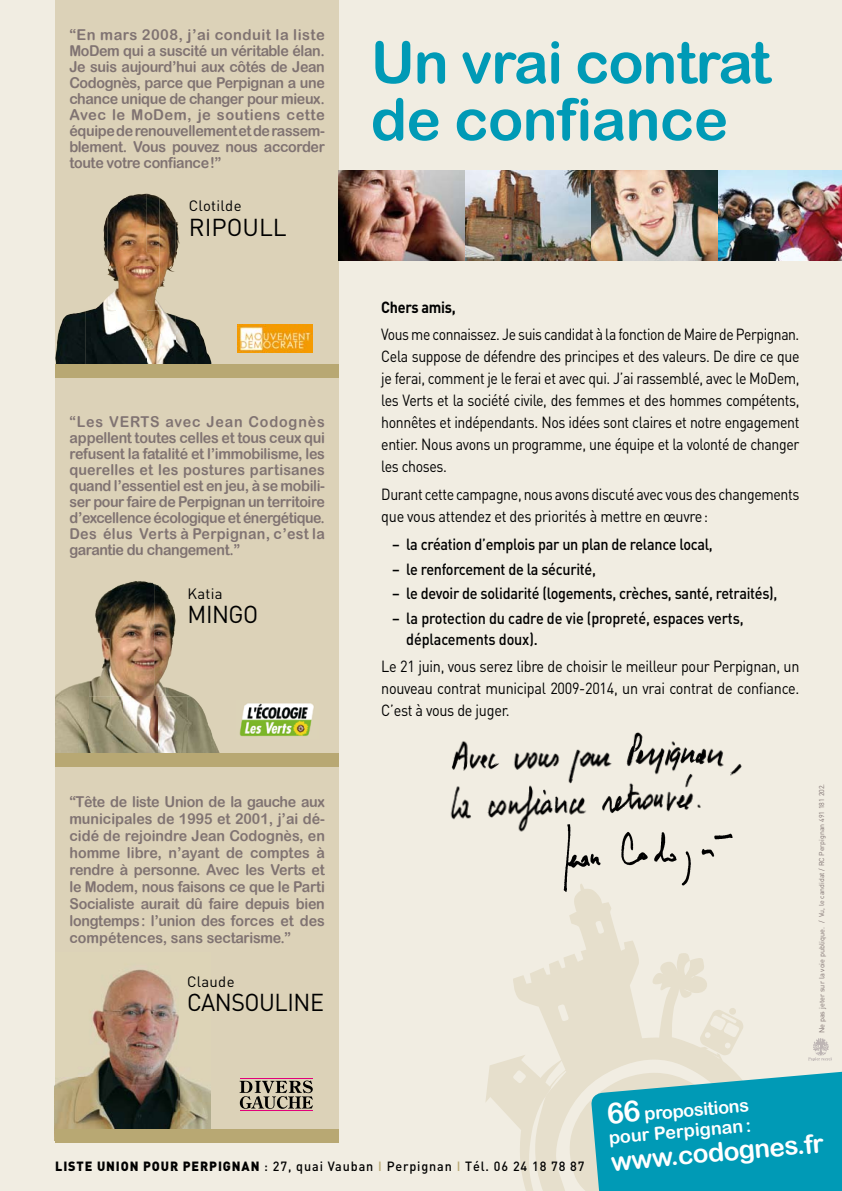
<style>
.page{position:relative;width:842px;height:1191px;background:#f1ede2}
.page>*{position:absolute;margin:0;border:0;box-sizing:border-box;transform-origin:0 0}
.t1{font:58px/57px "Arial Rounded MT Bold";letter-spacing:-.02em;color:#009ab6}
.t2{font:26px "Arial Rounded MT Bold";color:#fff}
.t3{font:24.2px "DIN";letter-spacing:-.02em;color:#000;scale:.96 1}
.t4{font:24.2px "DIN";color:#000}
.t5{font:18px/20px "Arial Rounded MT Bold";color:#fff}
.t6{font:16px/22px "DIN";letter-spacing:-.025em;color:#000;text-align:justify;scale:.87 1}
.t7{font:500 16px/20.7px "DIN";letter-spacing:-.02em;color:#000;scale:.9 1}
.t8{font:16px/22px "DIN";letter-spacing:-.025em;color:#000;text-align:justify;scale:.9 1}
.t9{font:16px/22px "DIN";letter-spacing:-.025em;color:#000;scale:.88 1}
.t10{font:700 16px "DIN";letter-spacing:-.02em;color:#000;scale:.9 1}
.t11{font:15px/16px "Arial Rounded MT Bold";letter-spacing:-.02em;color:#807372;text-align:justify;scale:.93 1}
.t12{font:15px/17px "Arial Rounded MT Bold";letter-spacing:-.02em;color:#807372;text-align:justify;scale:.95 1}
.t13{font:15px/16px "Arial Rounded MT Bold";letter-spacing:-.02em;color:#807372;text-align:justify}
.t14{font:14.9px "DIN";letter-spacing:.02em;color:#000}
.t15{font:500 13.2px "DIN";letter-spacing:.07em;color:#000;scale:.95 1}
.t16{font:7px "DIN";color:#807372}
.s1{font-size:7.3px}
.s2{font-weight:900}
.s3{color:#b8a873}
.s4{font-size:29px}
</style>
<div class="page">
<div style="left:55px;top:0;width:284px;height:1142px;background:#dcd2b8"></div>
<svg style="left:485px;top:901px;width:258px;height:290px"></svg>
<img style="left:339px;top:170px;width:126px;height:90px">
<img style="left:465px;top:170px;width:126px;height:90px">
<img style="left:591px;top:170px;width:128px;height:90px">
<img style="left:107px;top:208px;width:68px;height:58px">
<img style="left:175px;top:228px;width:4px;height:14px">
<img style="left:111px;top:266px;width:7px;height:16px">
<img style="left:175px;top:322px;width:36px;height:42px">
<img style="left:159px;top:334px;width:17px;height:30px">
<img style="left:112px;top:195px;width:18px;height:13px">
<img style="left:147px;top:228px;width:18px;height:61px">
<img style="left:86px;top:267px;width:30px;height:97px">
<img style="left:56px;top:311px;width:29px;height:44px">
<img style="left:116px;top:310px;width:31px;height:54px">
<img style="left:130px;top:194px;width:49px;height:34px">
<img style="left:105px;top:257px;width:6px;height:17px">
<img style="left:155px;top:242px;width:25px;height:56px">
<div style="left:55px;top:364px;width:284px;height:14px;background:#b8a873"></div>
<img style="left:237px;top:324px;width:76px;height:28px">
<img style="left:154px;top:609px;width:17px;height:87px">
<img style="left:89px;top:650px;width:65px;height:69px">
<img style="left:55px;top:681px;width:34px;height:72px">
<img style="left:191px;top:696px;width:29px;height:57px">
<img style="left:88px;top:719px;width:22px;height:34px">
<img style="left:102px;top:638px;width:2px;height:27px">
<img style="left:157px;top:687px;width:34px;height:66px">
<img style="left:123px;top:696px;width:34px;height:57px">
<img style="left:96px;top:581px;width:78px;height:28px">
<img style="left:98px;top:631px;width:4px;height:34px">
<svg style="left:174px;top:611px;width:1px;height:20px"></svg>
<img style="left:239px;top:703px;width:75px;height:34px">
<div style="left:55px;top:753px;width:284px;height:14px;background:#b8a873"></div>
<img style="left:55px;top:969px;width:155px;height:159px">
<hr style="left:240px;top:1110px;width:72px;height:1px;background:#e2007a">
<hr style="left:240px;top:1078px;width:72px;height:1px;background:#e2007a">
<svg style="left:240px;top:1080px;width:73px;height:28px"></svg>
<svg style="left:591px;top:1070px;width:251px;height:121px;background:#1ba2b9"></svg>
<img style="left:450px;top:732px;width:292px;height:100px">
<img style="left:558px;top:820px;width:50px;height:81px">
<img style="left:613px;top:816px;width:129px;height:70px">
<div style="left:55px;top:1128px;width:284px;height:14px;background:#b8a873"></div>
<img style="left:719px;top:170px;width:123px;height:90px">
<img style="left:809px;top:1038px;width:23px;height:22px">
<p class="t13" style="left:69px;top:26px;width:257px">“En mars 2008, j’ai conduit la liste MoDem qui a suscité un véritable élan.<br>Je suis aujourd’hui aux côtés de Jean Codognès, parce que Perpignan a une chance unique de changer pour mieux.<br>Avec le MoDem, je soutiens cette équipe de renouvellement et de rassem&shy;blement. Vous pouvez nous accorder toute votre confiance !”</p>
<p class="t14" style="left:189px;top:197px;width:54px">Clotilde</p>
<h3 class="t4" style="left:189px;top:212px;width:99px">RIPOULL</h3>
<p class="t11" style="left:69px;top:413px;width:276px">“Les VERTS avec Jean Codognès appellent toutes celles et tous ceux qui refusent la fatalité et l’immobilisme, les querelles et les postures partisanes quand l’essentiel est en jeu, à se mobili&shy;ser pour faire de Perpignan un territoire d’excellence écologique et énergétique.<br>Des élus Verts à Perpignan, c’est la garantie du changement.”</p>
<p class="t14" style="left:187px;top:584px;width:37px">Katia</p>
<h3 class="t3" style="left:187px;top:599px;width:75px">MINGO</h3>
<p class="t12" style="left:69px;top:793px;width:270px">“Tête de liste Union de la gauche aux municipales de 1995 et 2001, j’ai dé&shy;cidé de rejoindre Jean Codognès, en homme libre, n’ayant de comptes à rendre à personne. Avec les Verts et le Modem, nous faisons ce que le Parti Socialiste aurait dû faire depuis bien longtemps : l’union des forces et des compétences, sans sectarisme.”</p>
<p class="t14" style="left:187px;top:972px;width:49px">Claude</p>
<h3 class="t3" style="left:187px;top:987px;width:144px">CANSOULINE</h3>
<h1 class="t1" style="left:371px;top:33px;width:401px">Un vrai contrat de confiance</h1>
<p class="t10" style="left:381px;top:296px;width:84px">chers amis,</p>
<p class="t6" style="left:381px;top:323px;width:482px">Vous me connaissez. Je suis candidat à la fonction de Maire de Perpignan.<br>Cela suppose de défendre des principes et des valeurs. De dire ce que je ferai, comment je le ferai et avec qui. J’ai rassemblé, avec le MoDem, les Verts et la société civile, des femmes et des hommes compétents, honnêtes et indépendants. Nos idées sont claires et notre engagement entier. Nous avons un programme, une équipe et la volonté de changer les choses.</p>
<p class="t9" style="left:381px;top:483px;width:477px">Durant cette campagne, nous avons discuté avec vous des changements que vous attendez et des priorités à mettre en œuvre :</p>
<p class="t7" style="left:392px;top:533px;width:358px">– la création d’emplois par un plan de relance local,</p>
<p class="t7" style="left:392px;top:558px;width:228px">– le renforcement de la sécurité,</p>
<p class="t7" style="left:392px;top:582px;width:429px">– le devoir de solidarité (logements, crèches, santé, retraités),</p>
<p class="t7" style="left:406px;top:607px;width:376px;text-indent:-14px">– la protection du cadre de vie (propreté, espaces verts, déplace ments doux).</p>
<p class="t8" style="left:381px;top:655px;width:466px">Le 21 juin, vous serez libre de choisir le meilleur pour Perpignan, un nouveau contrat municipal 2009-2014, un vrai contrat de confiance.<br>C’est à vous de juger.</p>
<p class="t16" style="left:817px;top:1033px;width:251px;rotate:-90deg"><span class="s1">Ne pas jeter sur la voie publique.</span> / Vu, le candidat / RC Perpignan 491 181 202.</p>
<p class="t15" style="left:55px;top:1158px;width:559px"><span class="s2">LISTE UNION POUR PERPIGNAN</span> : 27, quai Vauban <span class="s3">I</span> Perpignan <span class="s3">I</span> Tél. 06 24 18 78 87</p>
<p class="t5" style="left:606px;top:1107px;width:144px;rotate:-5deg"><span class="s4">66</span> propositions pour Perpignan :</p>
<h2 class="t2" style="left:610px;top:1146px;width:215px;rotate:-5deg">www.codognes.fr</h2>
</div>
